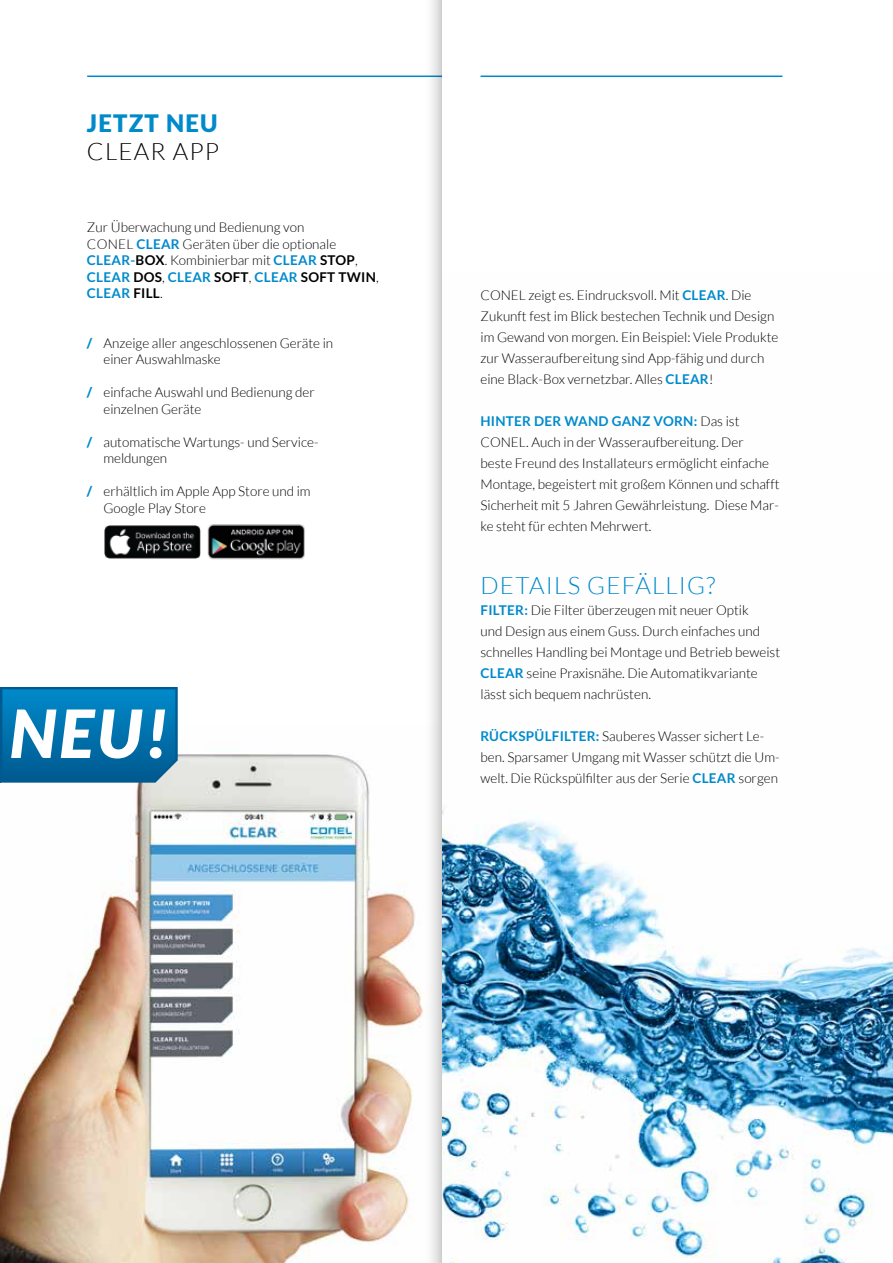
<style>
.page{position:relative;width:893px;height:1263px;background:#fff}
.page>*{position:absolute;margin:0;border:0;box-sizing:border-box;transform-origin:0 0}
.t1{font:300 24px "Lato";letter-spacing:.05em;color:#008acb}
.t2{font:900 24px "Lato";letter-spacing:.05em;color:#008acb}
.t3{font:300 24px "Lato";letter-spacing:.05em;color:#000}
.t4{font:300 13.5px/21px "Lato";color:#000}
.s1{font-weight:700;color:#008acb}
.s2{font-weight:700}
.s3{font-weight:900;color:#008acb}
</style>
<div class="page">
<hr style="left:87px;top:76px;width:695px;height:1px;background:#008acb">
<img style="left:0;top:754px;width:424px;height:509px">
<div style="left:424px;top:0;width:469px;height:1263px;background:#000;opacity:.4"></div>
<div style="left:442px;top:0;width:451px;height:1263px;background:#fff"></div>
<hr style="left:480px;top:76px;width:302px;height:1px;background:#008acb">
<img style="left:442px;top:810px;width:451px;height:453px">
<svg style="left:0;top:687px;width:178px;height:117px"></svg>
<img style="left:104px;top:525px;width:97px;height:33px">
<img style="left:207px;top:524px;width:98px;height:36px">
<h1 class="t2" style="left:87px;top:109px;width:132px">JETZT NEU</h1>
<h1 class="t3" style="left:87px;top:139px;width:134px">CLEAR APP</h1>
<p class="t4" style="left:87px;top:219px;width:293px;line-height:16.5px">Zur Überwachung und Bedienung von<br>CONEL <span class="s1">CLEAR</span> Geräten über die optionale <span class="s1">CLEAR-</span><span class="s2">BOX</span>. Kombinierbar mit <span class="s1">CLEAR</span> <span class="s2">STOP</span>, <span class="s1">CLEAR</span> <span class="s2">DOS</span>, <span class="s1">CLEAR</span> <span class="s2">SOFT</span>, <span class="s1">CLEAR</span> <span class="s2">SOFT TWIN</span>, <span class="s1">CLEAR</span> <span class="s2">FILL</span>.</p>
<p class="t4" style="left:103px;top:334px;width:231px;line-height:16.5px;text-indent:-16px"><span class="s3">/</span> Anzeige aller angeschlossenen Geräte in einer Auswahlmaske</p>
<p class="t4" style="left:103px;top:384px;width:213px;line-height:16.5px;text-indent:-16px"><span class="s3">/</span> einfache Auswahl und Bedienung der einzelnen Geräte</p>
<p class="t4" style="left:103px;top:433px;width:217px;line-height:16.5px;text-indent:-16px"><span class="s3">/</span> automatische Wartungs- und Service&shy;meldungen</p>
<p class="t4" style="left:103px;top:483px;width:209px;line-height:16.5px;text-indent:-16px"><span class="s3">/</span> erhältlich im Apple App Store und im<br>Google Play Store</p>
<p class="t4" style="left:480px;top:284px;width:299px">CONEL zeigt es. Eindrucksvoll. Mit <span class="s1">CLEAR</span>. Die Zukunft fest im Blick bestechen Technik und Design im Gewand von morgen. Ein Beispiel: Viele Produkte zur Wasseraufbereitung sind App-fähig und durch eine Black-Box vernetzbar. Alles <span class="s1">CLEAR</span>!</p>
<p class="t4" style="left:480px;top:410px;width:300px"><span class="s1">HINTER DER WAND GANZ VORN:</span> Das ist CONEL. Auch in der Wasseraufbereitung. Der<br>beste Freund des Installateurs ermöglicht einfache Montage, begeistert mit großem Können und schafft Sicherheit mit 5 Jahren Gewährleistung. Diese Mar&shy;ke steht für echten Mehrwert.</p>
<h1 class="t1" style="left:480px;top:572px;width:236px">DETAILS GEFÄLLIG?</h1>
<p class="t4" style="left:480px;top:599px;width:301px"><span class="s1">FILTER:</span> Die Filter überzeugen mit neuer Optik<br>und Design aus einem Guss. Durch einfaches und schnelles Handling bei Montage und Betrieb beweist <span class="s1">CLEAR</span> seine Praxisnähe. Die Automatikvariante lässt sich bequem nachrüsten.</p>
<p class="t4" style="left:480px;top:725px;width:301px"><span class="s1">RÜCKSPÜLFILTER:</span> Sauberes Wasser sichert Le&shy;ben. Sparsamer Umgang mit Wasser schützt die Um&shy;welt. Die Rückspülfilter aus der Serie <span class="s1">CLEAR</span> sorgen</p>
</div>
